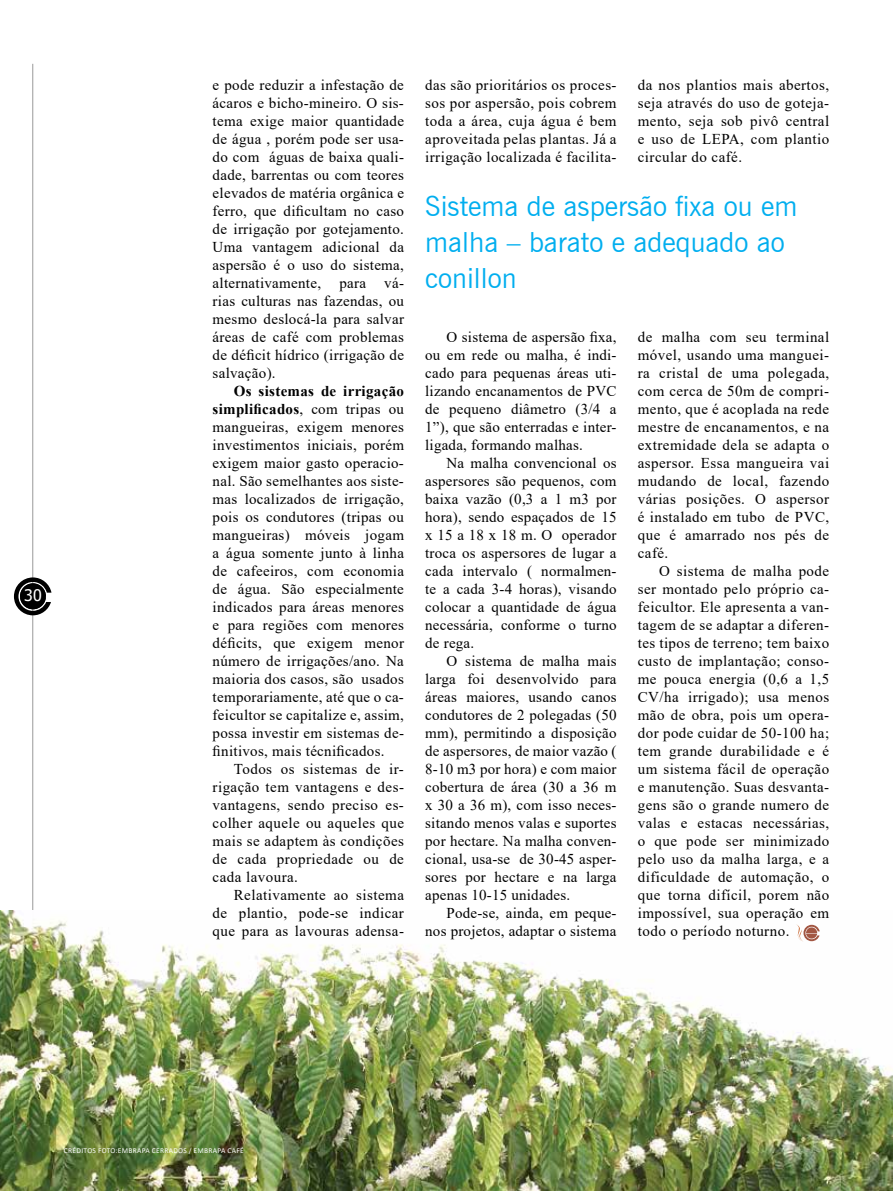
<style>
.page{position:relative;width:893px;height:1191px;background:#fff}
.page>*{position:absolute;margin:0;border:0;box-sizing:border-box;transform-origin:0 0}
.t1{font:27.75px/36px "News Gothic BT";color:#00aeef}
.t2{font:15.9px "Tahoma";color:#fff}
.t3{font:15px/18px "Times New Roman";letter-spacing:.03em;color:#000;text-align:justify}
.t4{font:7.5px "Calibri";letter-spacing:.04em;color:#fff}
.s1{font-weight:700}
</style>
<div class="page">
<svg style="left:14px;top:577px;width:37px;height:38px"></svg>
<hr style="left:33px;top:64px;width:1px;height:1093px;background:#000">
<img style="left:0;top:910px;width:893px;height:281px">
<svg style="left:796px;top:924px;width:24px;height:17px"></svg>
<p class="t2" style="left:24px;top:585px;width:19px">30</p>
<p class="t3" style="left:213px;top:76px;width:193px">e pode reduzir a infestação de ácaros e bicho-mineiro. O sis&shy;tema exige maior quantidade de água , porém pode ser usa&shy;do com águas de baixa quali&shy;dade, barrentas ou com teores elevados de matéria orgânica e ferro, que dificultam no caso de irrigação por gotejamento.<br>Uma vantagem adicional da aspersão é o uso do sistema, alternativamente, para vá&shy;rias culturas nas fazendas, ou mesmo deslocá-la para salvar áreas de café com problemas de déficit hídrico (irrigação de salvação).</p>
<p class="t3" style="left:213px;top:382px;width:193px;text-indent:21px"><span class="s1">Os sistemas de irrigação simplificados</span>, com tripas ou mangueiras, exigem menores investimentos iniciais, porém exigem maior gasto operacio&shy;nal. São semelhantes aos siste&shy;mas localizados de irrigação, pois os condutores (tripas ou mangueiras) móveis jogam a água somente junto à linha de cafeeiros, com economia de água. São especialmente indicados para áreas menores e para regiões com menores déficits, que exigem menor número de irrigações/ano. Na maioria dos casos, são usados temporariamente, até que o ca&shy;feicultor se capitalize e, assim, possa investir em sistemas de&shy;finitivos, mais técnificados.</p>
<p class="t3" style="left:213px;top:760px;width:193px;text-indent:21px">Todos os sistemas de ir&shy;rigação tem vantagens e des&shy;vantagens, sendo preciso es&shy;colher aquele ou aqueles que mais se adaptem às condições de cada propriedade ou de cada lavoura.</p>
<p class="t3" style="left:213px;top:886px;width:193px;text-indent:21px">Relativamente ao sistema de plantio, pode-se indicar que para as lavouras adensa-</p>
<p class="t3" style="left:425px;top:76px;width:193px">das são prioritários os proces&shy;sos por aspersão, pois cobrem toda a área, cuja água é bem aproveitada pelas plantas. Já a irrigação localizada é facilita-</p>
<p class="t3" style="left:638px;top:76px;width:193px">da nos plantios mais abertos, seja através do uso de goteja&shy;mento, seja sob pivô central e uso de LEPA, com plantio circular do café.</p>
<h1 class="t1" style="left:425px;top:188px;width:374px">Sistema de aspersão fixa ou em malha – barato e adequado ao conillon</h1>
<p class="t3" style="left:425px;top:328px;width:193px;text-indent:21px">O sistema de aspersão fixa, ou em rede ou malha, é indi&shy;cado para pequenas áreas uti&shy;lizando encanamentos de PVC de pequeno diâmetro (3/4 a 1”), que são enterradas e inter&shy;ligada, formando malhas.</p>
<p class="t3" style="left:425px;top:454px;width:193px;text-indent:21px">Na malha convencional os aspersores são pequenos, com baixa vazão (0,3 a 1 m3 por hora), sendo espaçados de 15 x 15 a 18 x 18 m. O operador troca os aspersores de lugar a cada intervalo ( normalmen&shy;te a cada 3-4 horas), visando colocar a quantidade de água necessária, conforme o turno de rega.</p>
<p class="t3" style="left:425px;top:652px;width:193px;text-indent:21px">O sistema de malha mais larga foi desenvolvido para áreas maiores, usando canos condutores de 2 polegadas (50 mm), permitindo a disposição de aspersores, de maior vazão ( 8-10 m3 por hora) e com maior cobertura de área (30 a 36 m x 30 a 36 m), com isso neces&shy;sitando menos valas e suportes por hectare. Na malha conven&shy;cional, usa-se de 30-45 asper&shy;sores por hectare e na larga apenas 10-15 unidades.</p>
<p class="t3" style="left:425px;top:904px;width:193px;text-align:right">Pode-se, ainda, em peque&shy;nos projetos, adaptar o sistema</p>
<p class="t3" style="left:638px;top:328px;width:193px">de malha com seu terminal móvel, usando uma manguei&shy;ra cristal de uma polegada, com cerca de 50m de compri&shy;mento, que é acoplada na rede mestre de encanamentos, e na extremidade dela se adapta o aspersor. Essa mangueira vai mudando de local, fazendo várias posições. O aspersor é instalado em tubo de PVC, que é amarrado nos pés de café.</p>
<p class="t3" style="left:638px;top:562px;width:193px;text-indent:21px">O sistema de malha pode ser montado pelo próprio ca&shy;feicultor. Ele apresenta a van&shy;tagem de se adaptar a diferen&shy;tes tipos de terreno; tem baixo custo de implantação; conso&shy;me pouca energia (0,6 a 1,5<br>CV/ha irrigado); usa menos mão de obra, pois um opera&shy;dor pode cuidar de 50-100 ha; tem grande durabilidade e é um sistema fácil de operação e manutenção. Suas desvanta&shy;gens são o grande numero de valas e estacas necessárias, o que pode ser minimizado pelo uso da malha larga, e a dificuldade de automação, o que torna difícil, porem não impossível, sua operação em todo o período noturno.</p>
<p class="t4" style="left:64px;top:1145px;width:181px">CRÉDITOS FOTO:EMBRAPA CERRADOS / EMBRAPA CAFÉ</p>
</div>
